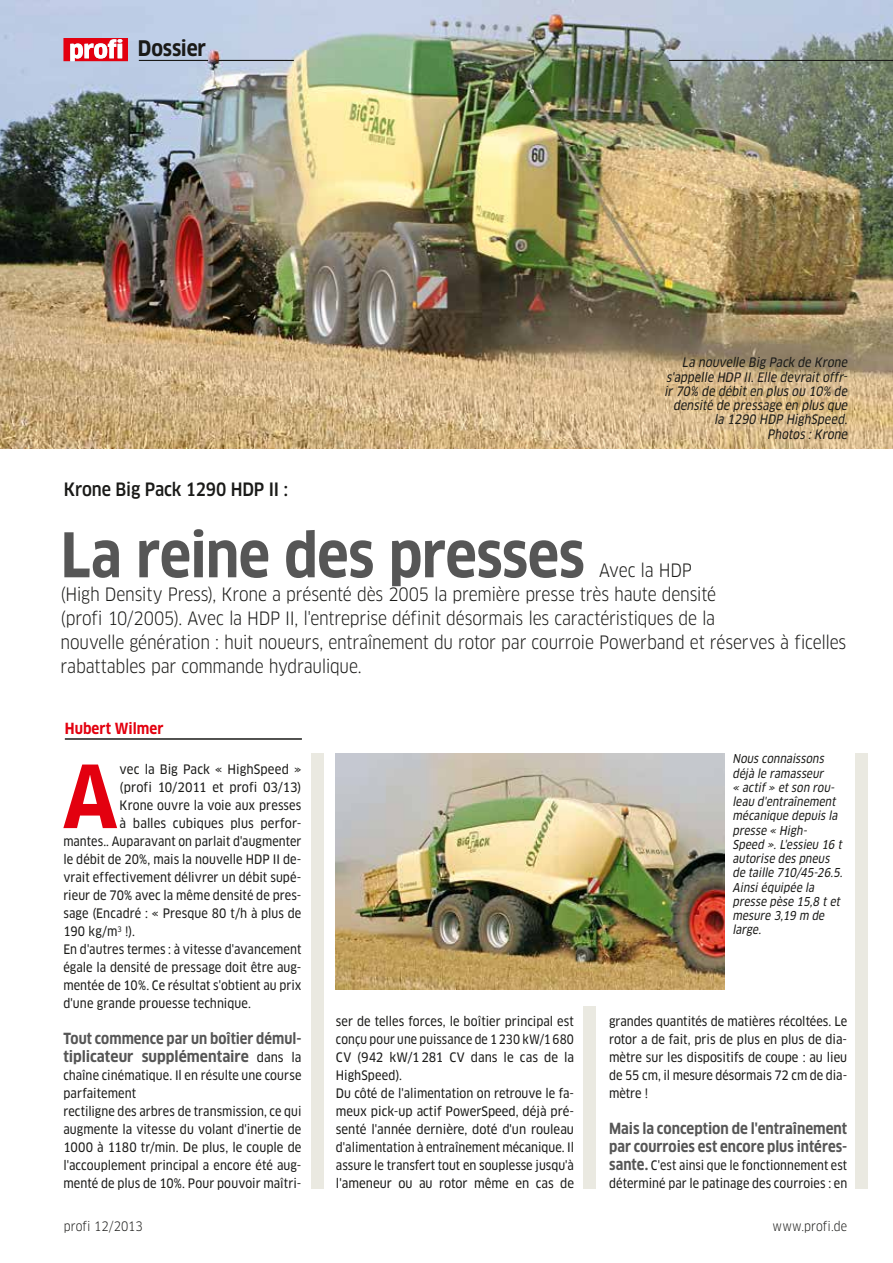
<style>
.page{position:relative;width:893px;height:1263px;background:#fff}
.page>*{position:absolute;margin:0;border:0;box-sizing:border-box;transform-origin:0 0}
.t1{font:700 condensed 84.75px "Clan OT";color:#e3000f}
.t2{font:700 condensed 60px "Clan OT";letter-spacing:-.015em;color:#565656}
.t3{font:700 condensed 21px "Clan OT";letter-spacing:-.01em;color:#1a1a18}
.t4{font:condensed 18px/24px "Clan OT";letter-spacing:-.015em;color:#1a1a18}
.t5{font:500 condensed 18px "Clan OT";letter-spacing:-.01em;color:#1a1a18}
.t6{font:700 condensed 15px/18px "Clan OT";color:#565656;scale:.96 1}
.t7{font:700 condensed 15px/18px "Clan OT";color:#565656;scale:.94 1}
.t8{font:700 condensed 15px "Clan OT";letter-spacing:.005em;color:#e3000f}
.t9{font:12.75px/18px "Clan OT Narrow News";color:#1a1a18}
.t10{font:12.75px/18px "Clan OT Narrow News";color:#1a1a18;scale:.96 1}
.t11{font:italic 12.75px/14.2px "Clan OT Narrow News";color:#1a1a18;text-align:right;scale:.95 1}
.t12{font:12.75px/18px "Clan OT Narrow News";color:#1a1a18;scale:.95 1}
.t13{font:condensed 12.75px "Clan OT";letter-spacing:.005em;color:#1a1a18}
.t14{font:italic 12px/14.2px "Clan OT Narrow News";color:#1a1a18;scale:.95 1}
.s1{font-family:"Clan OT Narrow News";font-weight:400;font-stretch:normal;font-size:12.75px;color:#1a1a18}
.s2{font-family:"Clan OT";font-weight:700;font-stretch:condensed;font-size:15px;color:#565656}
</style>
<div class="page">
<img style="left:0;top:0;width:893px;height:449px">
<div style="left:855px;top:753px;width:13px;height:436px;background:#eae9e1"></div>
<div style="left:583px;top:1006px;width:13px;height:183px;background:#eae9e1"></div>
<div style="left:311px;top:753px;width:13px;height:436px;background:#eae9e1"></div>
<hr style="left:65px;top:738px;width:237px;height:2px;background:#1a1a18">
<img style="left:336px;top:753px;width:388px;height:236px">
<hr style="left:139px;top:60px;width:155px;height:1px;background:#1a1a18">
<hr style="left:669px;top:60px;width:224px;height:1px;background:#1a1a18">
<svg style="left:64px;top:38px;width:64px;height:23px"></svg>
<hr style="left:118px;top:44px;width:4px;height:14px;background:#fff">
<img style="left:202px;top:50px;width:34px;height:40px">
<h3 class="t3" style="left:138px;top:36px;width:70px">Dossier</h3>
<p class="t11" style="left:664px;top:355px;width:197px">La nouvelle Big Pack de Krone s'appelle HDP II.Elle devraitoffr&shy;ir70% de débiten plus ou 10% de densité de pressage en plus que la 1290 HDP HighSpeed.<br>Photos :Krone</p>
<h3 class="t5" style="left:64px;top:479px;width:226px">Krone Big Pack 1290 HDP II :</h3>
<h2 class="t2" style="left:61px;top:521px;width:526px">La reine des presses</h2>
<p class="t4" style="left:61px;top:559px;width:787px;text-indent:539px">Avec la HDP<br>(High Density Press), Krone a présenté dès 2005 la première presse très haute densité<br>(profi 10/2005). Avec la HDP II, l'entreprise définit désormais les caractéristiques de la<br>nouvelle génération : huit noueurs, entraînement du rotor par courroie Powerband et réserves à ficelles rabattables par commande hydraulique.</p>
<p class="t8" style="left:65px;top:720px;width:100px">Hubert Wilmer</p>
<h1 class="t1" style="left:63px;top:748px;width:56px">A</h1>
<p class="t9" style="left:120px;top:760px;width:183px">vec la Big Pack « HighSpeed »</p>
<p class="t9" style="left:120px;top:778px;width:183px">(profi 10/2011 et profi 03/13)</p>
<p class="t9" style="left:120px;top:796px;width:183px">Krone ouvre la voie aux presses</p>
<p class="t9" style="left:120px;top:814px;width:183px">à balles cubiques plus perfor-</p>
<p class="t12" style="left:63px;top:832px;width:252px">mantes.. Auparavant on parlait d'augmenter</p>
<p class="t9" style="left:63px;top:850px;width:240px">le débit de 20%, mais la nouvelle HDP II de-</p>
<p class="t9" style="left:63px;top:868px;width:240px">vrait effectivement délivrer un débit supé-</p>
<p class="t9" style="left:63px;top:886px;width:240px">rieur de 70% avec la même densité de pres-</p>
<p class="t9" style="left:63px;top:904px;width:240px">sage (Encadré : « Presque 80 t/h à plus de</p>
<p class="t9" style="left:63px;top:922px;width:73px">190 kg/m<sup>3</sup> !).</p>
<p class="t10" style="left:63px;top:940px;width:250px">En d'autres termes : à vitesse d'avancement</p>
<p class="t9" style="left:63px;top:958px;width:240px">égale la densité de pressage doit être aug-</p>
<p class="t10" style="left:63px;top:976px;width:250px">mentée de 10%. Ce résultat s'obtient au prix</p>
<p class="t9" style="left:63px;top:994px;width:189px">d'une grande prouesse technique.</p>
<p class="t7" style="left:63px;top:1030px;width:255px">Tout commence par un boîtier démul&shy;tiplicateur supplémentaire <span class="s1">dans la</span></p>
<p class="t10" style="left:63px;top:1066px;width:250px">chaîne cinématique. Il en résulte une course parfaitement<br>rectiligne des arbres de transmission, ce qui augmente la vitesse du volant d'inertie de 1000 à 1180 tr/min. De plus, le couple de l'accouplement principal a encore été aug&shy;menté de plus de 10%. Pour pouvoir maîtri-</p>
<p class="t14" style="left:732px;top:752px;width:120px">Nous connaissons déjà le ramasseur<br>« actif» etson rou&shy;leau d'entraînement mécanique depuis la presse « High-<br>Speed ».L'essieu 16 t autorise des pneus de taille 710/45-26.5.<br>Ainsiéquipée la presse pèse 15,8 tet mesure 3,19 m de large.</p>
<p class="t9" style="left:336px;top:1012px;width:240px">ser de telles forces, le boîtier principal est conçu pour une puissance de 1230 kW/1680<br>CV (942 kW/1281 CV dans le cas de la HighSpeed).<br>Du côté de l'alimentation on retrouve le fa&shy;meux pick-up actif PowerSpeed, déjà pré&shy;senté l'année dernière, doté d'un rouleau d'alimentation à entraînement mécanique. Il assure le transfert tout en souplesse jusqu'à l'ameneur ou au rotor même en cas de</p>
<p class="t9" style="left:609px;top:1012px;width:240px">grandes quantités de matières récoltées. Le rotor a de fait, pris de plus en plus de dia&shy;mètre sur les dispositifs de coupe : au lieu de 55 cm, il mesure désormais 72 cm de dia&shy;mètre !</p>
<p class="t6" style="left:609px;top:1120px;width:250px">Mais la conception de l'entraînement par courroies est encore plus intéres-</p>
<p class="t12" style="left:609px;top:1156px;width:252px"><span class="s2">sante.</span> C'est ainsi que le fonctionnement est déterminé par le patinage des courroies : en</p>
<p class="t13" style="left:64px;top:1218px;width:80px">profi 12/2013</p>
<p class="t13" style="left:773px;top:1218px;width:76px">www.profi.de</p>
</div>
